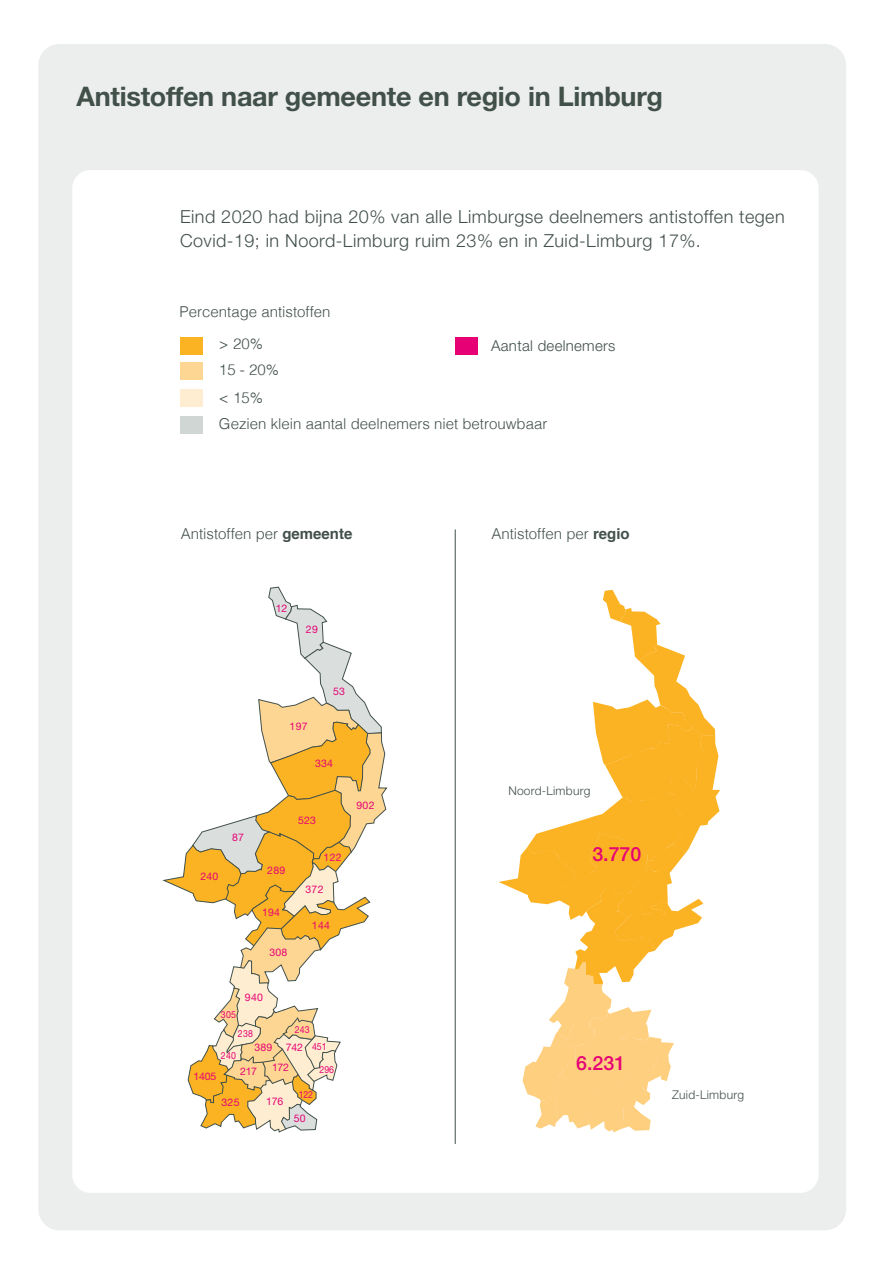
<style>
.page{position:relative;width:893px;height:1263px;background:#fff}
.page>*{position:absolute;margin:0;border:0;box-sizing:border-box;transform-origin:0 0}
.t1{font:700 27px "Helvetica Neue LT Std";letter-spacing:-.01em;color:#42504a}
.t2{font:500 19.65px "Helvetica Neue LT Std";color:#e60275}
.t3{font:300 18px/24px "Helvetica Neue LT Std";letter-spacing:.025em;color:#42504a}
.t4{font:300 15px "Helvetica";color:#42504a}
.t5{font:300 15px "Helvetica Neue LT Std";letter-spacing:.02em;color:#42504a}
.t6{font:300 12px "Helvetica Neue LT Std";letter-spacing:.02em;color:#42504a}
.t7{font:10.5px "Helvetica Neue LT Std";letter-spacing:.02em;color:#e60275}
.t8{font:9.75px "Helvetica Neue LT Std";letter-spacing:.02em;color:#e60275;scale:.9 1}
.s1{font-weight:700}
</style>
<div class="page">
<div style="left:38px;top:44px;width:808px;height:1186px;background:#eceeee;border-radius:21px"></div>
<div style="left:72px;top:170px;width:747px;height:1023px;background:#fff;border-radius:18px"></div>
<svg style="left:498px;top:590px;width:222px;height:542px"></svg>
<div style="left:181px;top:337px;width:22px;height:18px;background:#fbb323"></div>
<div style="left:181px;top:362px;width:22px;height:18px;background:#fed693"></div>
<div style="left:181px;top:389px;width:22px;height:18px;background:#feedd0"></div>
<div style="left:181px;top:416px;width:22px;height:17px;background:#d0d6d3"></div>
<hr style="left:455px;top:529px;width:1px;height:615px;background:#42504a">
<svg style="left:162px;top:586px;width:225px;height:547px"></svg>
<div style="left:455px;top:337px;width:22px;height:18px;background:#e60275"></div>
<p class="t1" style="left:77px;top:80px;width:588px">Antistoffen naar gemeente en regio in Limburg</p>
<p class="t3" style="left:180px;top:205px;width:606px">Eind 2020 had bijna 20% van alle Limburgse deelnemers antistoffen tegen<br>Covid-19; in Noord-Limburg ruim 23% en in Zuid-Limburg 17%.</p>
<p class="t4" style="left:180px;top:299px;width:152px">Percentage antistoffen</p>
<p class="t4" style="left:219px;top:331px;width:46px">&gt; 20%</p>
<p class="t4" style="left:219px;top:357px;width:62px">15 - 20%</p>
<p class="t5" style="left:491px;top:336px;width:126px">Aantal deelnemers</p>
<p class="t4" style="left:219px;top:385px;width:46px">&lt; 15%</p>
<p class="t4" style="left:219px;top:411px;width:330px">Gezien klein aantal deelnemers niet betrouwbaar</p>
<p class="t4" style="left:181px;top:520px;width:173px">Antistoffen per <span class="s1">gemeente</span></p>
<p class="t4" style="left:491px;top:521px;width:140px">Antistoffen per <span class="s1">regio</span></p>
<p class="t7" style="left:276px;top:602px;width:13px">12</p>
<p class="t7" style="left:306px;top:623px;width:13px">29</p>
<p class="t7" style="left:290px;top:720px;width:19px">197</p>
<p class="t7" style="left:333px;top:685px;width:13px">53</p>
<p class="t7" style="left:315px;top:756px;width:19px">334</p>
<p class="t7" style="left:200px;top:870px;width:19px">240</p>
<p class="t7" style="left:232px;top:831px;width:13px">87</p>
<p class="t7" style="left:298px;top:814px;width:19px">523</p>
<p class="t7" style="left:267px;top:864px;width:19px">289</p>
<p class="t7" style="left:262px;top:906px;width:19px">194</p>
<p class="t7" style="left:269px;top:946px;width:19px">308</p>
<p class="t7" style="left:324px;top:851px;width:19px">122</p>
<p class="t7" style="left:306px;top:882px;width:19px">372</p>
<p class="t7" style="left:312px;top:919px;width:19px">144</p>
<p class="t8" style="left:221px;top:1009px;width:18px">305</p>
<p class="t7" style="left:245px;top:991px;width:19px">940</p>
<p class="t8" style="left:238px;top:1028px;width:18px">238</p>
<p class="t8" style="left:295px;top:1023px;width:18px">243</p>
<p class="t8" style="left:221px;top:1050px;width:18px">240</p>
<p class="t7" style="left:255px;top:1041px;width:19px">389</p>
<p class="t7" style="left:286px;top:1041px;width:18px">742</p>
<p class="t8" style="left:312px;top:1040px;width:18px">451</p>
<p class="t7" style="left:194px;top:1070px;width:24px">1405</p>
<p class="t7" style="left:240px;top:1065px;width:18px">217</p>
<p class="t7" style="left:222px;top:1096px;width:19px">325</p>
<p class="t7" style="left:272px;top:1061px;width:18px">172</p>
<p class="t8" style="left:319px;top:1063px;width:18px">296</p>
<p class="t7" style="left:266px;top:1095px;width:18px">176</p>
<p class="t8" style="left:299px;top:1089px;width:17px">122</p>
<p class="t7" style="left:294px;top:1112px;width:13px">50</p>
<p class="t7" style="left:357px;top:798px;width:19px">902</p>
<p class="t6" style="left:508px;top:784px;width:84px">Noord-Limburg</p>
<p class="t2" style="left:592px;top:842px;width:51px">3.770</p>
<p class="t2" style="left:576px;top:1051px;width:51px">6.231</p>
<p class="t6" style="left:672px;top:1088px;width:73px">Zuid-Limburg</p>
</div>
